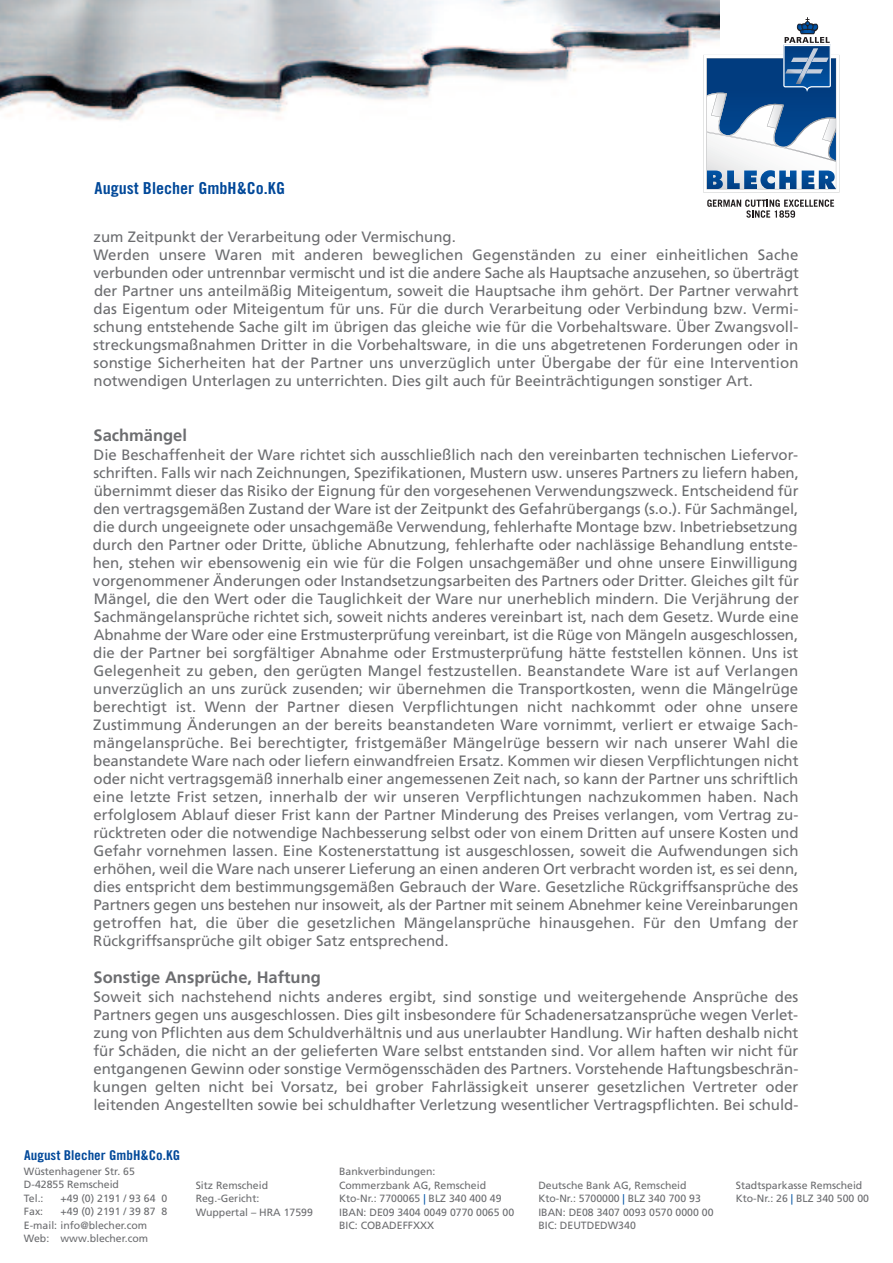
<style>
.page{position:relative;width:893px;height:1263px;background:#fff}
.page>*{position:absolute;margin:0;border:0;box-sizing:border-box;transform-origin:0 0}
.t1{font:700 16.5px "Frutiger LT Pro";color:#6c6d70}
.t2{font:16.5px "Trade Gothic Bold Cond Twenty";color:#004899;scale:1.1 1}
.t3{font:15px/18px "Frutiger LT Pro";color:#6c6d70;text-align:justify}
.t4{font:700 13.5px "Frutiger LT Pro";color:#0154a6}
.t5{font:13.5px "Trade Gothic Bold Cond Twenty";color:#004899;scale:1.1 1}
.t6{font:10.5px/13.5px "Frutiger LT Pro";color:#6c6d70}
.s1{color:#0154a6}
</style>
<div class="page">
<img style="left:0;top:0;width:719px;height:193px">
<svg style="left:707px;top:199px;width:127px;height:19px"></svg>
<svg style="left:703px;top:17px;width:134px;height:175px"></svg>
<div style="left:90px;top:177px;width:214px;height:21px;background:#fff"></div>
<p class="t2" style="left:95px;top:178px;width:175px">August Blecher GmbH&amp;Co.KG</p>
<p class="t4" style="left:94px;top:181px;width:120px">August Blecher KG</p>
<p class="t3" style="left:93px;top:228px;width:707px;text-align:left">zum Zeitpunkt der Verarbeitung oder Vermischung.<br>Werden unsere Waren mit anderen beweglichen Gegenständen zu einer einheitlichen Sache verbunden oder untrennbar vermischt und ist die andere Sache als Hauptsache anzusehen, so überträgt der Partner uns anteilmäßig Miteigentum, soweit die Hauptsache ihm gehört. Der Partner verwahrt das Eigentum oder Miteigentum für uns. Für die durch Verarbeitung oder Verbindung bzw. Vermi&shy;schung entstehende Sache gilt im übrigen das gleiche wie für die Vorbehaltsware. Über Zwangsvoll&shy;streckungsmaßnahmen Dritter in die Vorbehaltsware, in die uns abgetretenen Forderungen oder in sonstige Sicherheiten hat der Partner uns unverzüglich unter Übergabe der für eine Intervention notwendigen Unterlagen zu unterrichten. Dies gilt auch für Beeinträchtigungen sonstiger Art.</p>
<p class="t1" style="left:94px;top:426px;width:95px">Sachmängel</p>
<p class="t3" style="left:93px;top:446px;width:708px">Die Beschaffenheit der Ware richtet sich ausschließlich nach den vereinbarten technischen Liefervor&shy;schriften. Falls wir nach Zeichnungen, Spezifikationen, Mustern usw. unseres Partners zu liefern haben, übernimmt dieser das Risiko der Eignung für den vorgesehenen Verwendungszweck. Entscheidend für den vertragsgemäßen Zustand der Ware ist der Zeitpunkt des Gefahrübergangs (s.o.). Für Sachmängel, die durch ungeeignete oder unsachgemäße Verwendung, fehlerhafte Montage bzw. Inbetriebsetzung durch den Partner oder Dritte, übliche Abnutzung, fehlerhafte oder nachlässige Behandlung entste&shy;hen, stehen wir ebensowenig ein wie für die Folgen unsachgemäßer und ohne unsere Einwilligung vorgenommener Änderungen oder Instandsetzungsarbeiten des Partners oder Dritter. Gleiches gilt für Mängel, die den Wert oder die Tauglichkeit der Ware nur unerheblich mindern. Die Verjährung der Sachmängelansprüche richtet sich, soweit nichts anderes vereinbart ist, nach dem Gesetz. Wurde eine Abnahme der Ware oder eine Erstmusterprüfung vereinbart, ist die Rüge von Mängeln ausgeschlossen, die der Partner bei sorgfältiger Abnahme oder Erstmusterprüfung hätte feststellen können. Uns ist Gelegenheit zu geben, den gerügten Mangel festzustellen. Beanstandete Ware ist auf Verlangen unverzüglich an uns zurück zusenden; wir übernehmen die Transportkosten, wenn die Mängelrüge berechtigt ist. Wenn der Partner diesen Verpflichtungen nicht nachkommt oder ohne unsere Zustimmung Änderungen an der bereits beanstandeten Ware vornimmt, verliert er etwaige Sach&shy;mängelansprüche. Bei berechtigter, fristgemäßer Mängelrüge bessern wir nach unserer Wahl die beanstandete Ware nach oder liefern einwandfreien Ersatz. Kommen wir diesen Verpflichtungen nicht oder nicht vertragsgemäß innerhalb einer angemessenen Zeit nach, so kann der Partner uns schriftlich eine letzte Frist setzen, innerhalb der wir unseren Verpflichtungen nachzukommen haben. Nach erfolglosem Ablauf dieser Frist kann der Partner Minderung des Preises verlangen, vom Vertrag zu&shy;rücktreten oder die notwendige Nachbesserung selbst oder von einem Dritten auf unsere Kosten und Gefahr vornehmen lassen. Eine Kostenerstattung ist ausgeschlossen, soweit die Aufwendungen sich erhöhen, weil die Ware nach unserer Lieferung an einen anderen Ort verbracht worden ist, es sei denn, dies entspricht dem bestimmungsgemäßen Gebrauch der Ware. Gesetzliche Rückgriffsansprüche des Partners gegen uns bestehen nur insoweit, als der Partner mit seinem Abnehmer keine Vereinbarungen getroffen hat, die über die gesetzlichen Mängelansprüche hinausgehen. Für den Umfang der Rückgriffsansprüche gilt obiger Satz entsprechend.</p>
<p class="t1" style="left:94px;top:968px;width:229px">Sonstige Ansprüche, Haftung</p>
<p class="t3" style="left:93px;top:988px;width:707px">Soweit sich nachstehend nichts anderes ergibt, sind sonstige und weitergehende Ansprüche des Partners gegen uns ausgeschlossen. Dies gilt insbesondere für Schadenersatzansprüche wegen Verlet&shy;zung von Pflichten aus dem Schuldverhältnis und aus unerlaubter Handlung. Wir haften deshalb nicht für Schäden, die nicht an der gelieferten Ware selbst entstanden sind. Vor allem haften wir nicht für entgangenen Gewinn oder sonstige Vermögensschäden des Partners. Vorstehende Haftungsbeschrän&shy;kungen gelten nicht bei Vorsatz, bei grober Fahrlässigkeit unserer gesetzlichen Vertreter oder leitenden Angestellten sowie bei schuldhafter Verletzung wesentlicher Vertragspflichten. Bei schuld-</p>
<p class="t5" style="left:24px;top:1147px;width:143px">August Blecher GmbH&amp;Co.KG</p>
<p class="t4" style="left:34px;top:1149px;width:110px">ugust Blecher KG</p>
<p class="t6" style="left:24px;top:1164px;width:112px">Wüstenhagener Str. 65<br>D-42855 Remscheid<br>Tel.:</p>
<p class="t6" style="left:339px;top:1165px;width:177px">Bankverbindungen:<br>Commerzbank AG, Remscheid<br>Kto-Nr.: 7700065 <span class="s1">|</span> BLZ 340 400 49<br>IBAN: DE09 3404 0049 0770 0065 00<br>BIC: COBADEFFXXX</p>
<p class="t6" style="left:538px;top:1178px;width:177px">Deutsche Bank AG, Remscheid<br>Kto-Nr.: 5700000 <span class="s1">|</span> BLZ 340 700 93<br>IBAN: DE08 3407 0093 0570 0000 00<br>BIC: DEUTDEDW340</p>
<p class="t6" style="left:736px;top:1178px;width:135px">Stadtsparkasse Remscheid<br>Kto-Nr.: 26 <span class="s1">|</span> BLZ 340 500 00</p>
<p class="t6" style="left:196px;top:1178px;width:119px">Sitz Remscheid<br>Reg.-Gericht:<br>Wuppertal – HRA 17599</p>
<p class="t6" style="left:61px;top:1191px;width:108px">+49 (0) 2191 / 93 64 0</p>
<p class="t6" style="left:24px;top:1205px;width:145px;text-indent:37px">+49 (0) 2191 / 39 87 8<br>E-mail: info@blecher.com<br>Web: www.blecher.com</p>
<p class="t6" style="left:24px;top:1205px;width:21px">Fax:</p>
</div>
